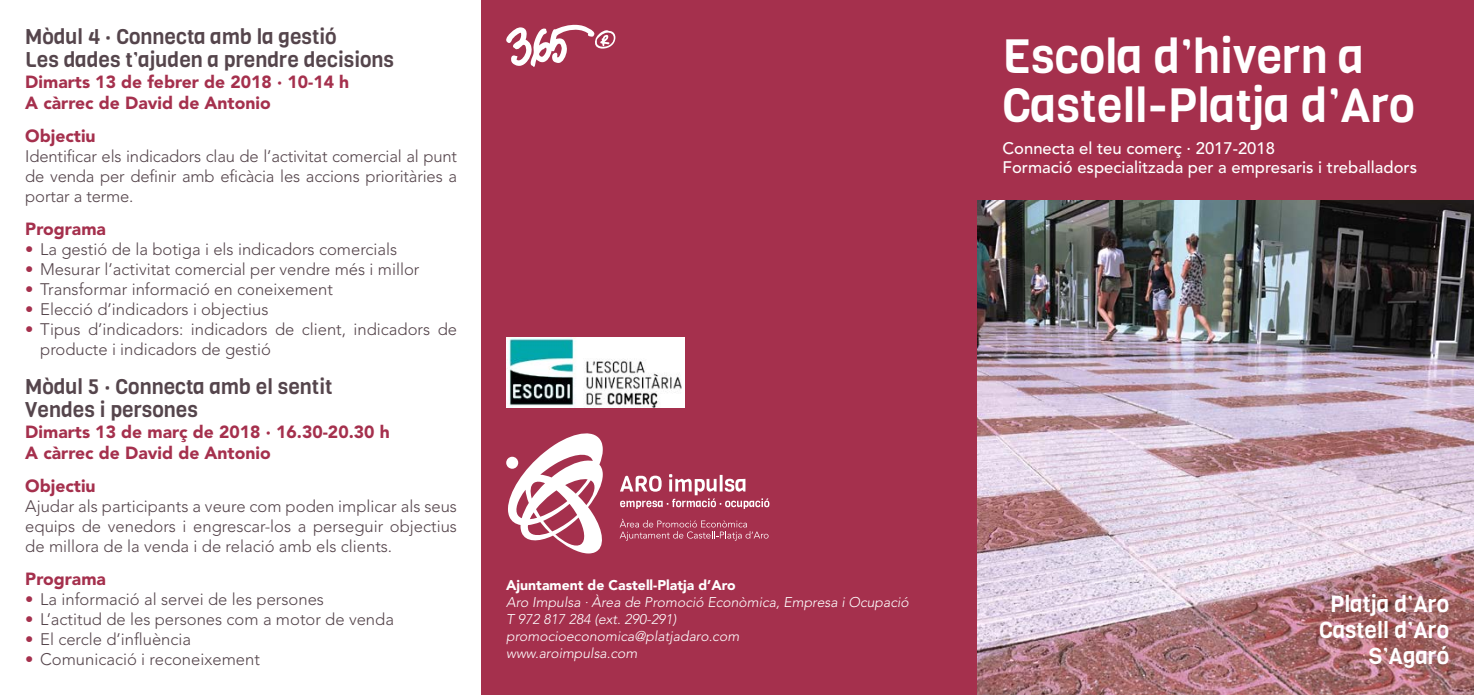
<style>
.page{position:relative;width:1474px;height:695px;background:#fff}
.page>*{position:absolute;margin:0;border:0;box-sizing:border-box;transform-origin:0 0}
.t1{font:47.25px/49px "Viga";color:#fff}
.t2{font:22.75px/26.2px "Viga";color:#fff;text-align:right}
.t3{font:21px/22.8px "Viga";color:#55454c}
.t4{font:900 17.5px/21px "Avenir";color:#a5304d}
.t5{font:300 16.62px/19.9px "Avenir";color:#55454c;text-align:justify}
.t6{font:500 16.62px/19.2px "Avenir";color:#fff}
.t7{font:italic 300 14px/16.8px "Avenir";color:#fff}
.t8{font:900 14px "Avenir";color:#fff}
.s1{color:#a5304d}
</style>
<div class="page">
<div style="left:481px;top:0;width:497px;height:694px;background:#a5304d"></div>
<img style="left:977px;top:199px;width:496px;height:495px">
<div style="left:977px;top:0;width:496px;height:199px;background:#a5304d"></div>
<svg style="left:620px;top:474px;width:149px;height:35px"></svg>
<svg style="left:619px;top:518px;width:149px;height:22px"></svg>
<svg style="left:508px;top:433px;width:95px;height:120px"></svg>
<div style="left:506px;top:456px;width:12px;height:12px;background:#fff;border-radius:50%"></div>
<svg style="left:506px;top:24px;width:109px;height:43px"></svg>
<img style="left:506px;top:337px;width:178px;height:70px">
<p class="t3" style="left:25px;top:25px;width:370px">Mòdul 4 · Connecta amb la gestió<br>Les dades t’ajuden a prendre decisions</p>
<p class="t4" style="left:25px;top:71px;width:325px">Dimarts 13 de febrer de 2018 · 10-14 h<br>A càrrec de David de Antonio</p>
<p class="t4" style="left:25px;top:125px;width:72px">Objectiu</p>
<p class="t5" style="left:25px;top:146px;width:433px">Identificar els indicadors clau de l’activitat comercial al punt de venda per definir amb eficàcia les accions prioritàries a portar a terme.</p>
<p class="t4" style="left:25px;top:218px;width:82px">Programa</p>
<p class="t5" style="left:25px;top:239px;width:373px"><span class="s1">•</span> La gestió de la botiga i els indicadors comercials</p>
<p class="t5" style="left:25px;top:259px;width:395px"><span class="s1">•</span> Mesurar l’activitat comercial per vendre més i millor</p>
<p class="t5" style="left:25px;top:279px;width:309px"><span class="s1">•</span> Transformar informació en coneixement</p>
<p class="t5" style="left:25px;top:299px;width:245px"><span class="s1">•</span> Elecció d’indicadors i objectius</p>
<p class="t5" style="left:40px;top:319px;width:418px;text-indent:-15px"><span class="s1">•</span> Tipus d’indicadors: indicadors de client, indicadors de producte i indicadors de gestió</p>
<p class="t3" style="left:25px;top:375px;width:309px">Mòdul 5 · Connecta amb el sentit<br>Vendes i persones</p>
<p class="t4" style="left:25px;top:421px;width:366px">Dimarts 13 de març de 2018 · 16.30-20.30 h<br>A càrrec de David de Antonio</p>
<p class="t4" style="left:25px;top:475px;width:72px">Objectiu</p>
<p class="t5" style="left:25px;top:496px;width:433px">Ajudar als participants a veure com poden implicar als seus equips de venedors i engrescar-los a perseguir objectius de millora de la venda i de relació amb els clients.</p>
<p class="t4" style="left:25px;top:568px;width:82px">Programa</p>
<p class="t5" style="left:25px;top:589px;width:300px"><span class="s1">•</span> La informació al servei de les persones</p>
<p class="t5" style="left:25px;top:609px;width:370px"><span class="s1">•</span> L’actitud de les persones com a motor de venda</p>
<p class="t5" style="left:25px;top:629px;width:167px"><span class="s1">•</span> El cercle d’influència</p>
<p class="t5" style="left:25px;top:649px;width:236px"><span class="s1">•</span> Comunicació i reconeixement</p>
<p class="t8" style="left:506px;top:577px;width:231px">Ajuntament de Castell-Platja d’Aro</p>
<p class="t7" style="left:506px;top:594px;width:404px">Aro Impulsa · Àrea de Promoció Econòmica, Empresa i Ocupació T 972 817 284 (ext. 290-291) promocioeconomica@platjadaro.com<br>www.aroimpulsa.com</p>
<h1 class="t1" style="left:1002px;top:32px;width:414px">Escola d’hivern a<br>Castell-Platja d’Aro</h1>
<p class="t6" style="left:1002px;top:139px;width:416px">Connecta el teu comerç · 2017-2018<br>Formació especialitzada per a empresaris i treballadors</p>
<h2 class="t2" style="left:1319px;top:591px;width:131px">Platja d’Aro<br>Castell d’Aro<br>S’Agaró</h2>
</div>
